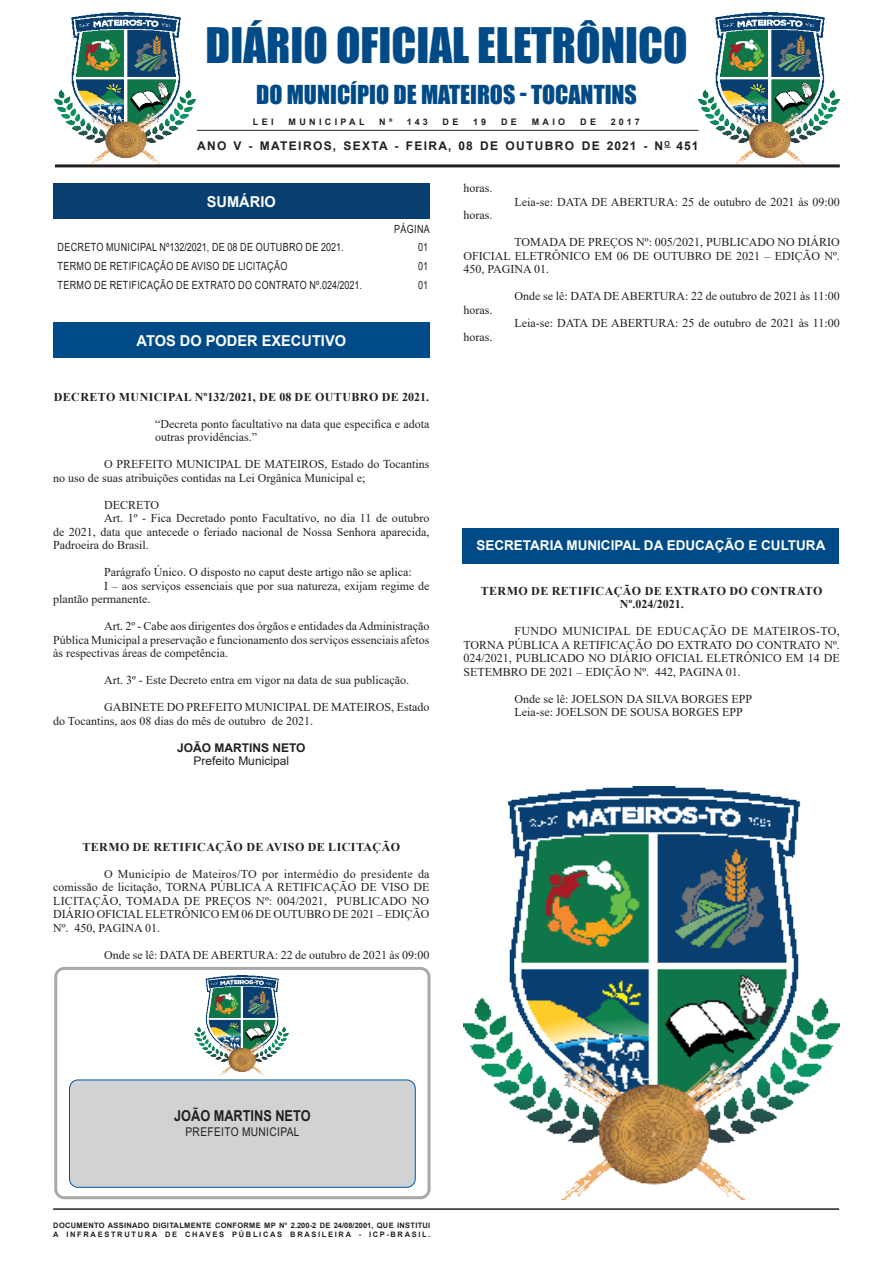
<style>
.page{position:relative;width:893px;height:1263px;background:#fff}
.page>*{position:absolute;margin:0;border:0;box-sizing:border-box;transform-origin:0 0}
.t1{font:45px "Impact";color:#004b87}
.t2{font:24px "Impact";color:#004b87}
.Chancela{font:700 15px "Arial";color:#fff}
.t3{font:700 15px "Arial";color:#231f20;scale:.85 1}
.Chancela-2{font:700 13.5px "Arial";color:#fff}
.CORPO_DE_TEXTO{font:12px/13.5px "Times New Roman";color:#231f20;text-align:justify}
.TITULOS{font:700 12px/13.5px "Times New Roman";letter-spacing:.035em;color:#231f20;text-align:center}
.EMENTA{font:12px/13.5px "Times New Roman";color:#231f20}
.NOME{font:700 12px "Arial";letter-spacing:.11em;color:#231f20}
.CARGO{font:12px "Arial";letter-spacing:.035em;color:#231f20;scale:.85 1}
.CARGO-2{font:12px "Arial";color:#231f20}
.NOME-2{font:700 12px "Arial";color:#231f20}
.Sumario{font:11.25px "Arial";letter-spacing:.035em;color:#231f20;scale:.8 1}
.t4{font:700 9px "Arial";letter-spacing:.37em;color:#231f20}
.t5{font:700 7.5px "Arial";letter-spacing:.04em;color:#231f20}
.t6{font:700 7.5px "Arial";letter-spacing:.225em;color:#231f20}
</style>
<div class="page">
<hr style="left:53px;top:1208px;width:786px;height:2px;background:#231f20">
<hr style="left:55px;top:164px;width:785px;height:3px;background:#231f20">
<hr style="left:197px;top:130px;width:501px;height:1px;background:#231f20">
<div style="left:53px;top:184px;width:376px;height:35px;background:#083e70"></div>
<div style="left:54px;top:967px;width:377px;height:232px;border:3px solid #a8a9ad;border-radius:9px"></div>
<div style="left:69px;top:1080px;width:346px;height:107px;background:#d1d2d4;border-radius:9px"></div>
<div style="left:69px;top:1080px;width:346px;height:107px;border:1px solid #0057a8;border-radius:9px"></div>
<img style="left:698px;top:13px;width:142px;height:150px">
<img style="left:54px;top:13px;width:142px;height:150px">
<img style="left:194px;top:976px;width:94px;height:99px">
<div style="left:53px;top:322px;width:376px;height:36px;background:#004b87"></div>
<img style="left:463px;top:786px;width:376px;height:413px">
<div style="left:463px;top:528px;width:376px;height:35px;background:#004b87"></div>
<p class="t1" style="left:206px;top:10px;width:483px">DIÁRIO OFICIAL ELETRÔNICO</p>
<p class="t2" style="left:256px;top:76px;width:382px">DO MUNICÍPIO DE MATEIROS - TOCANTINS</p>
<p class="t4" style="left:253px;top:115px;width:22px">LEI</p>
<p class="t4" style="left:289px;top:115px;width:78px">MUNICIPAL</p>
<p class="t4" style="left:379px;top:115px;width:14px">N º</p>
<p class="t4" style="left:407px;top:115px;width:23px">143</p>
<p class="t4" style="left:443px;top:115px;width:17px">D E</p>
<p class="t4" style="left:473px;top:115px;width:15px">1 9</p>
<p class="t4" style="left:501px;top:115px;width:17px">D E</p>
<p class="t4" style="left:532px;top:115px;width:35px">MAIO</p>
<p class="t4" style="left:580px;top:115px;width:17px">D E</p>
<p class="t4" style="left:611px;top:115px;width:31px">2017</p>
<p class="NOME" style="left:197px;top:138px;width:503px">ANO V - MATEIROS, SEXTA - FEIRA, 08 DE OUTUBRO DE 2021 - N<sup>O</sup> 451</p>
<p class="Chancela" style="left:207px;top:191px;width:70px">SUMÁRIO</p>
<p class="Sumario" style="left:394px;top:221px;width:46px">PÁGINA</p>
<p class="Sumario" style="left:58px;top:240px;width:359px">DECRETO MUNICIPAL Nº132/2021, DE 08 DE OUTUBRO DE 2021.</p>
<p class="Sumario" style="left:418px;top:240px;width:14px">01</p>
<p class="Sumario" style="left:58px;top:259px;width:289px">TERMO DE RETIFICAÇÃO DE AVISO DE LICITAÇÃO</p>
<p class="Sumario" style="left:418px;top:259px;width:14px">01</p>
<p class="Sumario" style="left:58px;top:277px;width:382px">TERMO DE RETIFICAÇÃO DE EXTRATO DO CONTRATO Nº.024/2021.</p>
<p class="Sumario" style="left:418px;top:277px;width:14px">01</p>
<p class="Chancela" style="left:137px;top:330px;width:211px">ATOS DO PODER EXECUTIVO</p>
<p class="TITULOS" style="left:54px;top:389px;width:377px">DECRETO MUNICIPAL Nº132/2021, DE 08 DE OUTUBRO DE 2021.</p>
<p class="EMENTA" style="left:155px;top:416px;width:276px">“Decreta ponto facultativo na data que especifica e adota outras providências.”</p>
<p class="CORPO_DE_TEXTO" style="left:53px;top:457px;width:378px;text-indent:51px">O PREFEITO MUNICIPAL DE MATEIROS, Estado do Tocantins no uso de suas atribuições contidas na Lei Orgânica Municipal e;</p>
<p class="CORPO_DE_TEXTO" style="left:104px;top:497px;width:57px">DECRETO</p>
<p class="CORPO_DE_TEXTO" style="left:53px;top:511px;width:378px;text-indent:51px">Art. 1º - Fica Decretado ponto Facultativo, no dia 11 de outubro de 2021, data que antecede o feriado nacional de Nossa Senhora aparecida, Padroeira do Brasil.</p>
<p class="CORPO_DE_TEXTO" style="left:104px;top:565px;width:309px">Parágrafo Único. O disposto no caput deste artigo não se aplica:</p>
<p class="CORPO_DE_TEXTO" style="left:53px;top:578px;width:378px;text-indent:51px">I – aos serviços essenciais que por sua natureza, exijam regime de plantão permanente.</p>
<p class="CORPO_DE_TEXTO" style="left:53px;top:619px;width:378px;text-indent:51px">Art. 2º - Cabe aos dirigentes dos órgãos e entidades da Administração Pública Municipal a preservação e funcionamento dos serviços essenciais afetos às respectivas áreas de competência.</p>
<p class="CORPO_DE_TEXTO" style="left:104px;top:673px;width:306px">Art. 3º - Este Decreto entra em vigor na data de sua publicação.</p>
<p class="CORPO_DE_TEXTO" style="left:53px;top:700px;width:378px;text-indent:51px">GABINETE DO PREFEITO MUNICIPAL DE MATEIROS, Estado do Tocantins, aos 08 dias do mês de outubro de 2021.</p>
<p class="NOME-2" style="left:177px;top:739px;width:130px">JOÃO MARTINS NETO</p>
<p class="CARGO-2" style="left:194px;top:753px;width:97px">Prefeito Municipal</p>
<p class="TITULOS" style="left:82px;top:839px;width:319px">TERMO DE RETIFICAÇÃO DE AVISO DE LICITAÇÃO</p>
<p class="CORPO_DE_TEXTO" style="left:53px;top:866px;width:378px;text-indent:51px">O Município de Mateiros/TO por intermédio do presidente da comissão de licitação, TORNA PÚBLICA A RETIFICAÇÃO DE VISO DE LICITAÇÃO, TOMADA DE PREÇOS Nº: 004/2021, PUBLICADO NO DIÁRIO OFICIAL ELETRÔNICO EM 06 DE OUTUBRO DE 2021 – EDIÇÃO Nº. 450, PAGINA 01.</p>
<p class="CORPO_DE_TEXTO" style="left:104px;top:947px;width:327px">Onde se lê: DATA DE ABERTURA: 22 de outubro de 2021 às 09:00</p>
<p class="CORPO_DE_TEXTO" style="left:463px;top:181px;width:30px">horas.</p>
<p class="CORPO_DE_TEXTO" style="left:514px;top:194px;width:327px">Leia-se: DATA DE ABERTURA: 25 de outubro de 2021 às 09:00</p>
<p class="CORPO_DE_TEXTO" style="left:463px;top:208px;width:30px">horas.</p>
<p class="CORPO_DE_TEXTO" style="left:463px;top:235px;width:378px;text-indent:51px">TOMADA DE PREÇOS Nº: 005/2021, PUBLICADO NO DIÁRIO OFICIAL ELETRÔNICO EM 06 DE OUTUBRO DE 2021 – EDIÇÃO Nº.<br>450, PAGINA 01.</p>
<p class="CORPO_DE_TEXTO" style="left:514px;top:289px;width:327px">Onde se lê: DATA DE ABERTURA: 22 de outubro de 2021 às 11:00</p>
<p class="CORPO_DE_TEXTO" style="left:463px;top:302px;width:30px">horas.</p>
<p class="CORPO_DE_TEXTO" style="left:514px;top:316px;width:327px">Leia-se: DATA DE ABERTURA: 25 de outubro de 2021 às 11:00</p>
<p class="CORPO_DE_TEXTO" style="left:463px;top:329px;width:30px">horas.</p>
<p class="Chancela-2" style="left:476px;top:536px;width:350px">SECRETARIA MUNICIPAL DA EDUCAÇÃO E CULTURA</p>
<p class="TITULOS" style="left:481px;top:583px;width:343px">TERMO DE RETIFICAÇÃO DE EXTRATO DO CONTRATO<br>Nº.024/2021.</p>
<p class="CORPO_DE_TEXTO" style="left:463px;top:624px;width:378px;text-indent:51px">FUNDO MUNICIPAL DE EDUCAÇÃO DE MATEIROS-TO, TORNA PÚBLICA A RETIFICAÇÃO DO EXTRATO DO CONTRATO Nº.<br>024/2021, PUBLICADO NO DIÁRIO OFICIAL ELETRÔNICO EM 14 DE SETEMBRO DE 2021 – EDIÇÃO Nº. 442, PAGINA 01.</p>
<p class="CORPO_DE_TEXTO" style="left:514px;top:691px;width:239px">Onde se lê: JOELSON DA SILVA BORGES EPP</p>
<p class="CORPO_DE_TEXTO" style="left:514px;top:705px;width:230px">Leia-se: JOELSON DE SOUSA BORGES EPP</p>
<p class="t3" style="left:174px;top:1105px;width:162px">JOÃO MARTINS NETO</p>
<p class="CARGO" style="left:185px;top:1123px;width:136px">PREFEITO MUNICIPAL</p>
<p class="t5" style="left:53px;top:1220px;width:379px">DOCUMENTO ASSINADO DIGITALMENTE CONFORME MP N° 2.200-2 DE 24/08/2001, QUE INSTITUI</p>
<p class="t6" style="left:53px;top:1229px;width:379px">A INFRAESTRUTURA DE CHAVES PÚBLICAS BRASILEIRA - ICP-BRASIL.</p>
</div>
